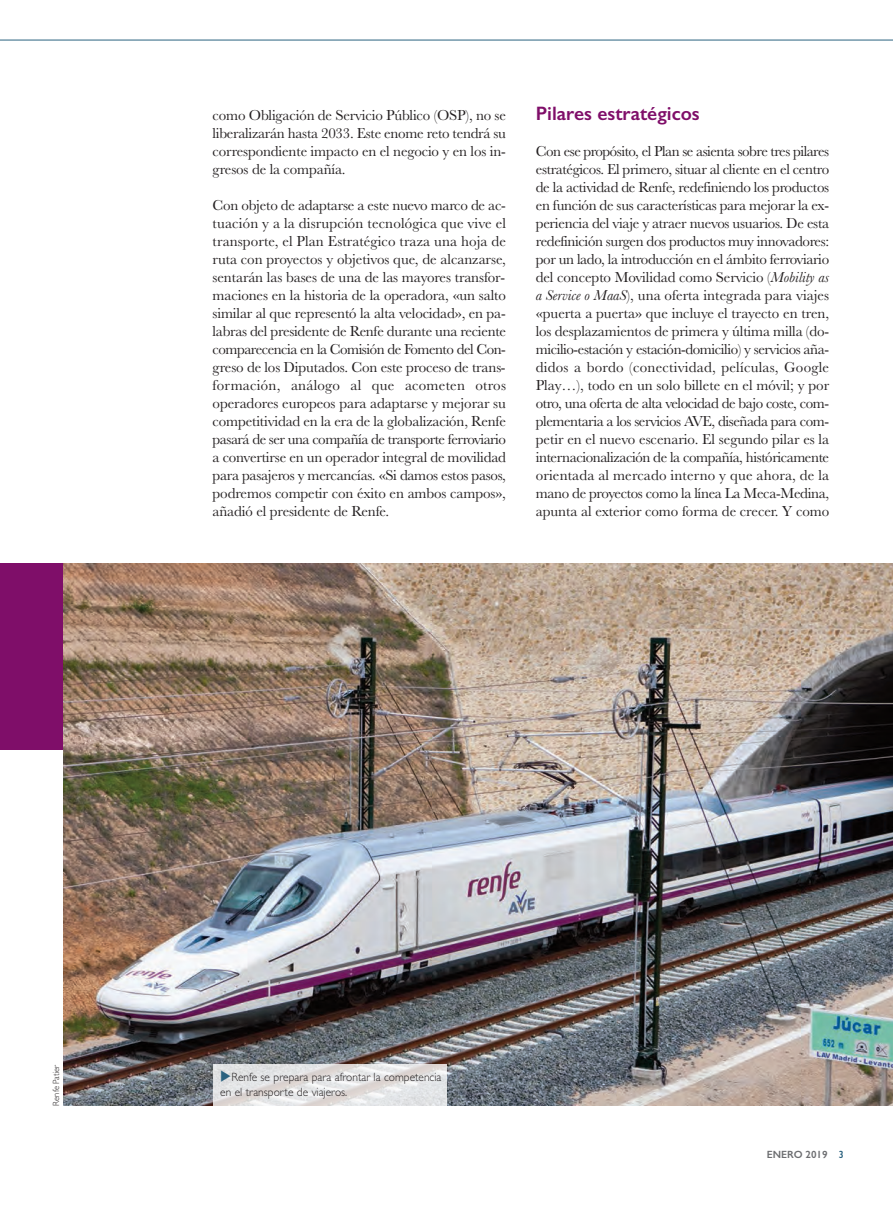
<style>
.page{position:relative;width:893px;height:1212px;background:#fff}
.page>*{position:absolute;margin:0;border:0;box-sizing:border-box;transform-origin:0 0}
.t1{font:600 19.5px "Gill Sans";color:#7f0e69}
.t2{font:15px/18px "Baskerville";letter-spacing:-.01em;color:#231f20;text-align:justify}
.t3{font:300 12px/15px "Gill Sans";color:#231f20;scale:.95 1}
.t4{font:600 10.5px "Gill Sans";color:#6c6d70}
.t5{font:300 9px "Gill Sans";color:#231f20;scale:.95 1}
.s1{font-style:italic}
.s2{color:#2b627f}
</style>
<div class="page">
<hr style="left:0;top:40px;width:893px;height:1px;background:#2b627f">
<div style="left:0;top:563px;width:893px;height:186px;background:#7f0e69"></div>
<img style="left:64px;top:563px;width:829px;height:543px">
<div style="left:213px;top:1064px;width:233px;height:42px;background:#fff;opacity:.8"></div>
<p class="t2" style="left:213px;top:106px;width:295px">como Obligación de Servicio Público (OSP), no se liberalizarán hasta 2033. Este enome reto tendrá su correspondiente impacto en el negocio y en los in&shy;gresos de la compañía.</p>
<p class="t2" style="left:213px;top:196px;width:295px">Con objeto de adaptarse a este nuevo marco de ac&shy;tuación y a la disrupción tecnológica que vive el transporte, el Plan Estratégico traza una hoja de ruta con proyectos y objetivos que, de alcanzarse, sentarán las bases de una de las mayores transfor&shy;maciones en la historia de la operadora, «un salto similar al que representó la alta velocidad», en pa&shy;labras del presidente de Renfe durante una reciente comparecencia en la Comisión de Fomento del Con&shy;greso de los Diputados. Con este proceso de trans&shy;formación, análogo al que acometen otros operadores europeos para adaptarse y mejorar su competitividad en la era de la globalización, Renfe pasará de ser una compañía de transporte ferroviario a convertirse en un operador integral de movilidad para pasajeros y mercancías. «Si damos estos pasos, podremos competir con éxito en ambos campos», añadió el presidente de Renfe.</p>
<h1 class="t1" style="left:536px;top:102px;width:165px">Pilares estratégicos</h1>
<p class="t2" style="left:536px;top:142px;width:295px">Con ese propósito, el Plan se asienta sobre tres pilares estratégicos. El primero, situar al cliente en el centro de la actividad de Renfe, redefiniendo los productos en función de sus características para mejorar la ex&shy;periencia del viaje y atraer nuevos usuarios. De esta redefinición surgen dos productos muy innovadores: por un lado, la introducción en el ámbito ferroviario del concepto Movilidad como Servicio (<span class="s1">Mobility as a Service o MaaS</span>), una oferta integrada para viajes «puerta a puerta» que incluye el trayecto en tren, los desplazamientos de primera y última milla (do&shy;micilio-estación y estación-domicilio) y servicios aña&shy;didos a bordo (conectividad, películas, Google Play…), todo en un solo billete en el móvil; y por otro, una oferta de alta velocidad de bajo coste, com&shy;plementaria a los servicios AVE, diseñada para com&shy;petir en el nuevo escenario. El segundo pilar es la internacionalización de la compañía, históricamente orientada al mercado interno y que ahora, de la mano de proyectos como la línea La Meca-Medina, apunta al exterior como forma de crecer. Y como</p>
<p class="t5" style="left:51px;top:1105px;width:45px;rotate:-90deg">Renfe Patier</p>
<p class="t3" style="left:220px;top:1070px;width:234px"><span class="s2">◆</span>Renfe se prepara para afrontar la competencia en el transporte de viajeros.</p>
<p class="t4" style="left:767px;top:1149px;width:79px">ENERO 2019 <span class="s2">3</span></p>
</div>
